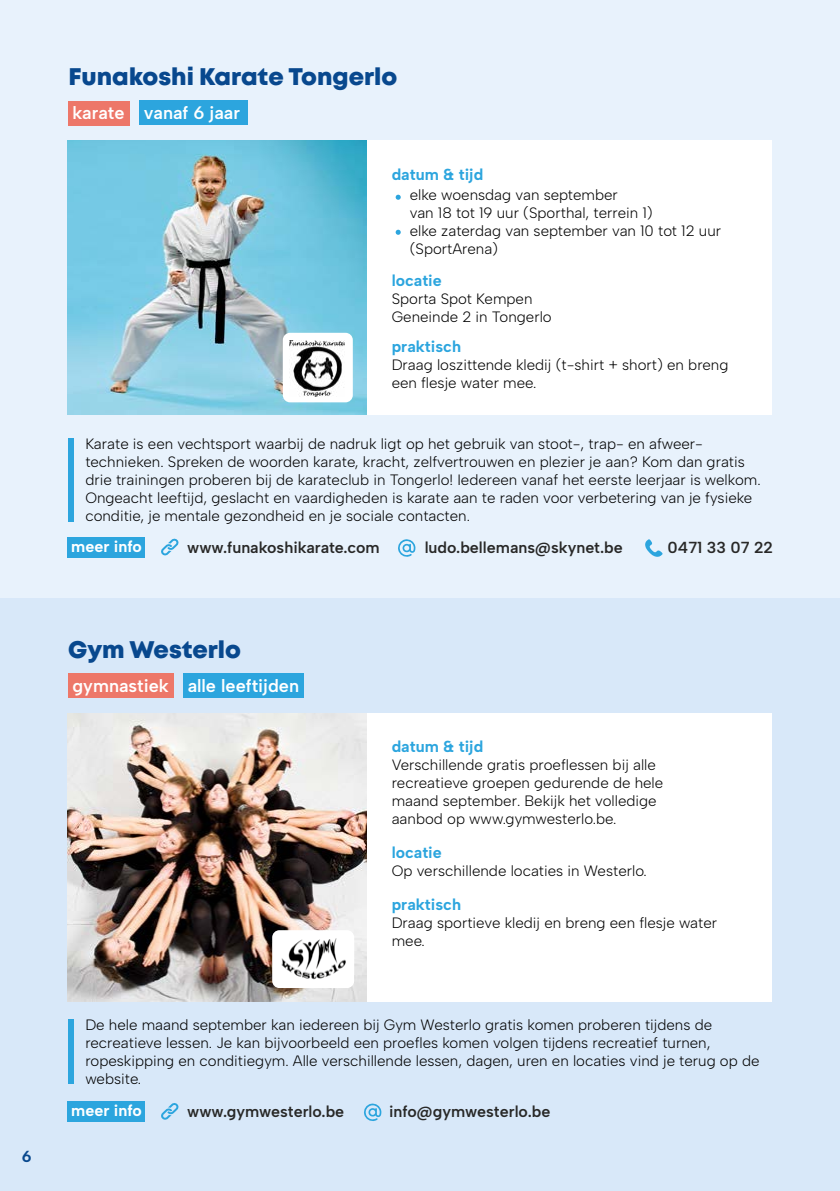
<style>
.page{position:relative;width:840px;height:1191px;background:#fff}
.page>*{position:absolute;margin:0;border:0;box-sizing:border-box;transform-origin:0 0}
.t1{font:24px "Mont Heavy DEMO";color:#08488e}
.t2{font:600 18px "Albert Sans";color:#fff}
.t3{font:600 16px "Albert Sans";color:#282827}
.t4{font:700 16px "Albert Sans";color:#2ca5de}
.t5{font:700 16px "Albert Sans";color:#fff}
.t6{font:700 16px "Albert Sans";color:#08488e}
.t7{font:300 15px/18px "Albert Sans";color:#000}
</style>
<div class="page">
<div style="left:0;top:0;width:839px;height:1191px;background:#e8f2fc"></div>
<div style="left:366px;top:140px;width:405px;height:275px;background:#fff"></div>
<div style="left:68px;top:438px;width:5px;height:83px;background:#2ca5de"></div>
<img style="left:68px;top:140px;width:298px;height:275px">
<svg style="left:161px;top:538px;width:18px;height:17px"></svg>
<svg style="left:398px;top:539px;width:17px;height:18px"></svg>
<div style="left:68px;top:537px;width:77px;height:20px;background:#2ca5de"></div>
<svg style="left:395px;top:195px;width:5px;height:5px"></svg>
<svg style="left:395px;top:230px;width:5px;height:5px"></svg>
<hr style="left:839px;top:0;width:1px;height:616px;background:#d8e8f9">
<div style="left:0;top:598px;width:839px;height:593px;background:#d8e8f9"></div>
<div style="left:139px;top:101px;width:109px;height:24px;background:#2ca5de"></div>
<div style="left:68px;top:101px;width:61px;height:24px;background:#ed7769"></div>
<div style="left:183px;top:673px;width:120px;height:25px;background:#2ca5de"></div>
<div style="left:68px;top:673px;width:105px;height:25px;background:#ed7769"></div>
<div style="left:366px;top:713px;width:405px;height:288px;background:#fff"></div>
<div style="left:68px;top:1019px;width:5px;height:65px;background:#2ca5de"></div>
<img style="left:68px;top:713px;width:298px;height:288px">
<svg style="left:161px;top:1103px;width:18px;height:17px"></svg>
<svg style="left:364px;top:1103px;width:17px;height:18px"></svg>
<div style="left:68px;top:1101px;width:77px;height:20px;background:#2ca5de"></div>
<div style="left:282px;top:333px;width:70px;height:69px;background:#fff;border-radius:7px"></div>
<img style="left:289px;top:340px;width:55px;height:56px">
<img style="left:272px;top:930px;width:82px;height:58px">
<svg style="left:645px;top:539px;width:17px;height:18px"></svg>
<p class="t6" style="left:22px;top:1146px;width:11px">6</p>
<h1 class="t1" style="left:68px;top:63px;width:330px">Funakoshi Karate Tongerlo</h1>
<p class="t2" style="left:73px;top:102px;width:169px">karate vanaf 6 jaar</p>
<p class="t4" style="left:391px;top:164px;width:93px">datum &amp; tijd</p>
<p class="t7" style="left:409px;top:186px;width:313px">elke woensdag van september<br>van 18 tot 19 uur (Sporthal, terrein 1)<br>elke zaterdag van september van 10 tot 12 uur (SportArena)</p>
<p class="t4" style="left:391px;top:271px;width:52px">locatie</p>
<p class="t7" style="left:391px;top:290px;width:161px">Sporta Spot Kempen<br>Geneinde 2 in Tongerlo</p>
<p class="t4" style="left:391px;top:337px;width:71px">praktisch</p>
<p class="t7" style="left:391px;top:356px;width:338px">Draag loszittende kledij (t-shirt + short) en breng een flesje water mee.</p>
<p class="t7" style="left:85px;top:434px;width:676px">Karate is een vechtsport waarbij de nadruk ligt op het gebruik van stoot-, trap- en afweer&shy;technieken. Spreken de woorden karate, kracht, zelfvertrouwen en plezier je aan? Kom dan gratis drie trainingen proberen bij de karateclub in Tongerlo! Iedereen vanaf het eerste leerjaar is welkom.<br>Ongeacht leeftijd, geslacht en vaardigheden is karate aan te raden voor verbetering van je fysieke conditie, je mentale gezondheid en je sociale contacten.</p>
<p class="t5" style="left:71px;top:536px;width:72px">meer info</p>
<p class="t3" style="left:187px;top:537px;width:194px">www.funakoshikarate.com</p>
<p class="t3" style="left:424px;top:537px;width:199px">ludo.bellemans@skynet.be</p>
<p class="t3" style="left:667px;top:537px;width:107px">0471 33 07 22</p>
<h1 class="t1" style="left:68px;top:636px;width:174px">Gym Westerlo</h1>
<p class="t2" style="left:72px;top:674px;width:228px">gymnastiek alle leeftijden</p>
<p class="t4" style="left:391px;top:737px;width:93px">datum &amp; tijd</p>
<p class="t7" style="left:391px;top:756px;width:273px">Verschillende gratis proeflessen bij alle recreatieve groepen gedurende de hele maand september. Bekijk het volledige aanbod op www.gymwesterlo.be.</p>
<p class="t4" style="left:391px;top:842px;width:52px">locatie</p>
<p class="t7" style="left:391px;top:861px;width:256px">Op verschillende locaties in Westerlo.</p>
<p class="t4" style="left:391px;top:894px;width:71px">praktisch</p>
<p class="t7" style="left:391px;top:913px;width:327px">Draag sportieve kledij en breng een flesje water mee.</p>
<p class="t7" style="left:85px;top:1015px;width:675px">De hele maand september kan iedereen bij Gym Westerlo gratis komen proberen tijdens de recreatieve lessen. Je kan bijvoorbeeld een proefles komen volgen tijdens recreatief turnen, ropeskipping en conditiegym. Alle verschillende lessen, dagen, uren en locaties vind je terug op de website.</p>
<p class="t5" style="left:71px;top:1101px;width:72px">meer info</p>
<p class="t3" style="left:187px;top:1101px;width:158px">www.gymwesterlo.be</p>
<p class="t3" style="left:389px;top:1101px;width:163px">info@gymwesterlo.be</p>
</div>
